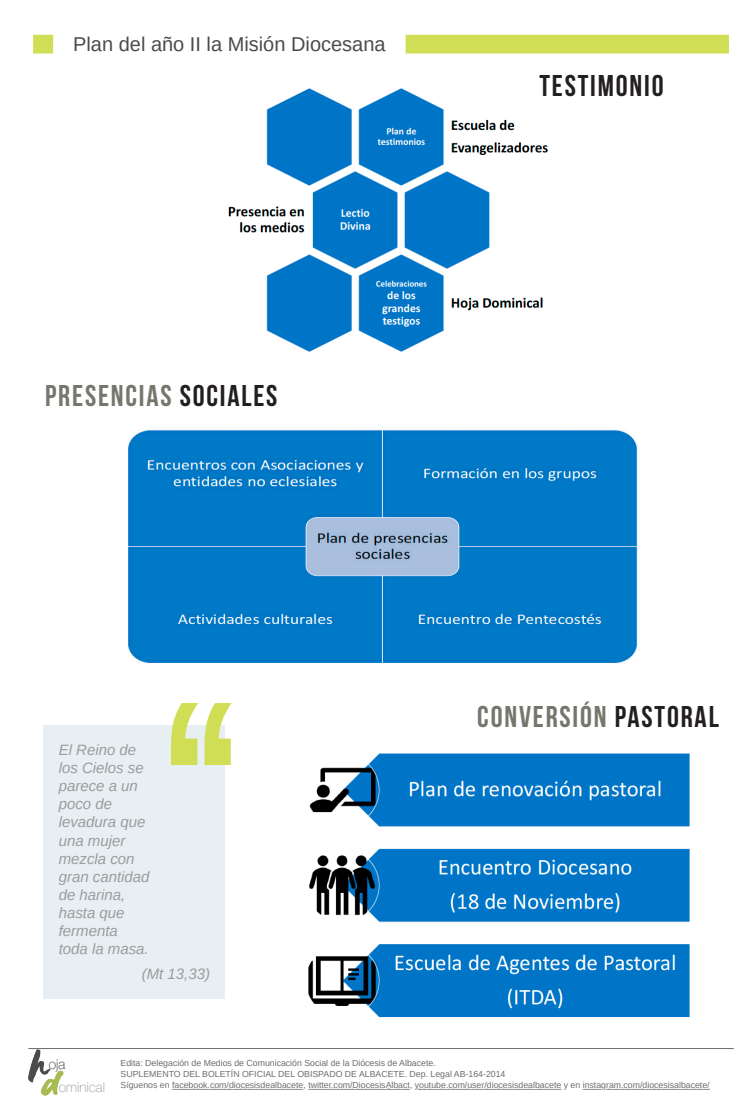
<style>
.page{position:relative;width:755px;height:1117px;background:#fff}
.page>*{position:absolute;margin:0;border:0;box-sizing:border-box;transform-origin:0 0}
.TOC_headings{font:30px "Bebas Neue";letter-spacing:.06em;color:#73776c}
.TOC_headings-2{font:30px "Bebas Neue";letter-spacing:.06em;color:#231f20}
.Subheading_with_line{font:20px "Arimo";color:#4a4c4c}
.Quote_1{font:italic 15px "Arimo";color:#9a9c9e}
.t1{font:100 13.75px "Helvetica Neue";color:#939598}
.t2{font:100 13.75px "Helvetica Neue";color:#231f20}
.TOC_descriptions{font:8.75px/11.2px "Arimo";color:#6c6d70}
.s1{color:#231f20}
</style>
<div class="page">
<div style="left:33px;top:35px;width:20px;height:18px;background:#cfde55"></div>
<div style="left:406px;top:35px;width:323px;height:18px;background:#cfde55"></div>
<div style="left:44px;top:724px;width:181px;height:274px;background:#e8eff2"></div>
<svg style="left:171px;top:703px;width:60px;height:61px"></svg>
<img style="left:228px;top:88px;width:320px;height:264px">
<img style="left:128px;top:430px;width:510px;height:234px">
<img style="left:308px;top:753px;width:382px;height:265px">
<hr style="left:28px;top:1047px;width:705px;height:1px;background:#6c6d70">
<svg style="left:172px;top:1088px;width:538px;height:2px"></svg>
<img style="left:28px;top:1049px;width:36px;height:46px">
<p class="Subheading_with_line" style="left:73px;top:31px;width:314px">Plan del año II la Misión Diocesana</p>
<p class="TOC_headings" style="left:45px;top:379px;width:234px">PRESENCIAS <span class="s1">SOCIALES</span></p>
<p class="TOC_headings-2" style="left:539px;top:70px;width:126px">TESTIMONIO</p>
<p class="Quote_1" style="left:59px;top:740px;width:79px">El Reino de</p>
<p class="Quote_1" style="left:59px;top:758px;width:87px">los Cielos se</p>
<p class="Quote_1" style="left:59px;top:776px;width:81px">parece a un</p>
<p class="Quote_1" style="left:59px;top:794px;width:55px">poco de</p>
<p class="Quote_1" style="left:59px;top:812px;width:88px">levadura que</p>
<p class="Quote_1" style="left:59px;top:830px;width:68px">una mujer</p>
<p class="Quote_1" style="left:59px;top:848px;width:77px">mezcla con</p>
<p class="Quote_1" style="left:59px;top:866px;width:92px">gran cantidad</p>
<p class="Quote_1" style="left:59px;top:884px;width:68px">de harina,</p>
<p class="Quote_1" style="left:59px;top:902px;width:67px">hasta que</p>
<p class="Quote_1" style="left:59px;top:920px;width:61px">fermenta</p>
<p class="Quote_1" style="left:59px;top:938px;width:92px">toda la masa.</p>
<p class="Quote_1" style="left:142px;top:963px;width:70px">(Mt 13,33)</p>
<p class="TOC_headings" style="left:477px;top:700px;width:243px">CONVERSIÓN <span class="s1">PASTORAL</span></p>
<p class="t2" style="left:49px;top:1053px;width:18px">oja</p>
<p class="TOC_descriptions" style="left:120px;top:1056px;width:386px">Edita: Delegación de Medios de Comunicación Social de la Diócesis de Albacete.<br>SUPLEMENTO DEL BOLETÍN OFICIAL DEL OBISPADO DE ALBACETE. Dep. Legal AB-164-2014</p>
<p class="t1" style="left:59px;top:1075px;width:48px">ominical</p>
<p class="TOC_descriptions" style="left:120px;top:1079px;width:590px">Síguenos en facebook.com/diocesisdealbacete, twitter.com/DiocesisAlbact, youtube.com/user/diocesisdealbacete y en instagram.com/diocesisalbacete/</p>
</div>
